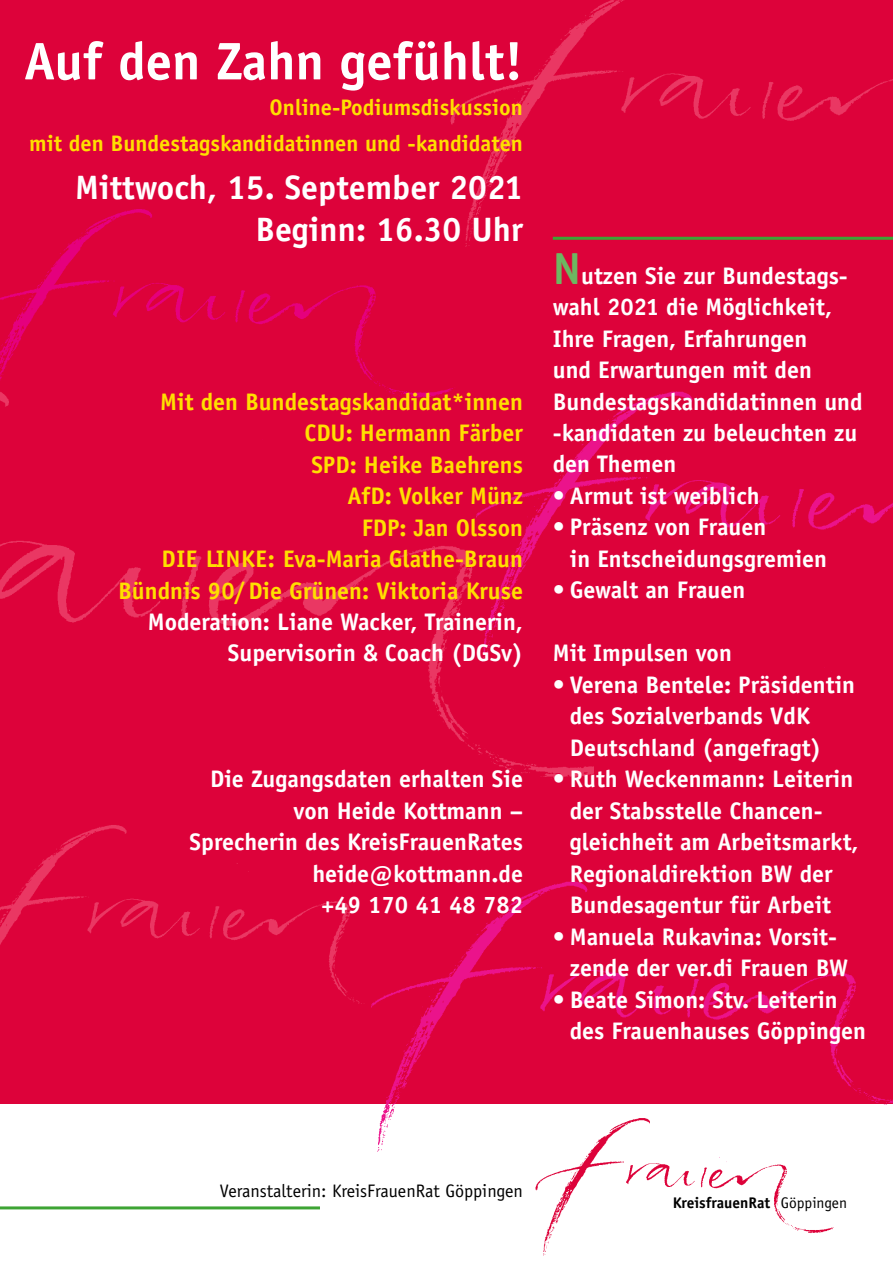
<style>
.page{position:relative;width:893px;height:1263px;background:#fff}
.page>*{position:absolute;margin:0;border:0;box-sizing:border-box;transform-origin:0 0}
.t1{font:700 52.95px "Officina Sans";color:#fff}
.t2{font:700 33.9px/42.3px "Officina Sans";color:#fff;text-align:right}
.t3{font:700 24px/31.5px "Officina Sans";color:#fff}
.t4{font:700 24px/31.5px "Officina Sans";color:#ffdf00;text-align:right}
.t5{font:700 22.5px/36.3px "Officina Sans";color:#ffdf00;text-align:right}
.t6{font:18.15px "Officina Sans";color:#000}
.t7{font:700 15.45px "Officina Sans";color:#000}
.s1{font-size:45px;color:#6db761}
.s2{font-weight:400}
</style>
<div class="page">
<div style="left:0;top:0;width:893px;height:1103px;background:#dd023a"></div>
<img style="left:450px;top:0;width:443px;height:246px">
<img style="left:0;top:202px;width:463px;height:174px">
<img style="left:594px;top:391px;width:299px;height:139px">
<hr style="left:553px;top:237px;width:340px;height:3px;background:#3da434">
<img style="left:0;top:914px;width:360px;height:89px">
<img style="left:0;top:376px;width:594px;height:538px">
<img style="left:535px;top:1186px;width:299px;height:70px">
<hr style="left:0;top:1206px;width:320px;height:3px;background:#3da434">
<img style="left:372px;top:873px;width:521px;height:313px">
<h1 class="t1" style="left:24px;top:28px;width:501px">Auf den Zahn gefühlt!</h1>
<p class="t5" style="left:29px;top:89px;width:495px">Online-Podiumsdiskussion<br>mit den Bundestagskandidatinnen und -kandidaten</p>
<h2 class="t2" style="left:75px;top:166px;width:449px">Mittwoch, 15. September 2021<br>Beginn: 16.30 Uhr</h2>
<p class="t4" style="left:118px;top:385px;width:406px">Mit den Bundestagskandidat*innen<br>CDU: Hermann Färber<br>SPD: Heike Baehrens<br>AfD: Volker Münz<br>FDP: Jan Olsson<br>DIE LINKE: Eva-Maria Glathe-Braun<br>Bündnis 90/Die Grünen: Viktoria Kruse</p>
<p class="t3" style="left:148px;top:606px;width:377px;text-align:right">Moderation: Liane Wacker, Trainerin,<br>Supervisorin &amp; Coach (DGSv)</p>
<p class="t3" style="left:190px;top:763px;width:335px;text-align:right">Die Zugangsdaten erhalten Sie von Heide Kottmann –<br>Sprecherin des KreisFrauenRates heide@kottmann.de<br>+49 170 41 48 782</p>
<p class="t3" style="left:553px;top:259px;width:311px"><span class="s1">N</span>utzen Sie zur Bundestags&shy;wahl 2021 die Möglichkeit,<br>Ihre Fragen, Erfahrungen<br>und Erwartungen mit den<br>Bundestagskandidatinnen und -kandidaten zu beleuchten zu den Themen</p>
<p class="t3" style="left:553px;top:480px;width:208px">• Armut ist weiblich</p>
<p class="t3" style="left:570px;top:511px;width:259px;text-indent:-17px">• Präsenz von Frauen<br>in Entscheidungsgremien</p>
<p class="t3" style="left:553px;top:574px;width:194px">• Gewalt an Frauen</p>
<p class="t3" style="left:553px;top:637px;width:181px">Mit Impulsen von</p>
<p class="t3" style="left:570px;top:669px;width:287px;text-indent:-17px">• Verena Bentele: Präsidentin des Sozialverbands VdK<br>Deutschland (angefragt)</p>
<p class="t3" style="left:570px;top:763px;width:290px;text-indent:-17px">• Ruth Weckenmann: Leiterin der Stabsstelle Chancen&shy;gleichheit am Arbeitsmarkt,<br>Regionaldirektion BW der<br>Bundesagentur für Arbeit</p>
<p class="t3" style="left:570px;top:921px;width:280px;text-indent:-17px">• Manuela Rukavina: Vorsit&shy;zende der ver.di Frauen BW</p>
<p class="t3" style="left:570px;top:984px;width:298px;text-indent:-17px">• Beate Simon: Stv. Leiterin des Frauenhauses Göppingen</p>
<p class="t6" style="left:220px;top:1180px;width:305px">Veranstalterin: KreisFrauenRat Göppingen</p>
<p class="t7" style="left:673px;top:1193px;width:176px">KreisfrauenRat <span class="s2">Göppingen</span></p>
</div>
